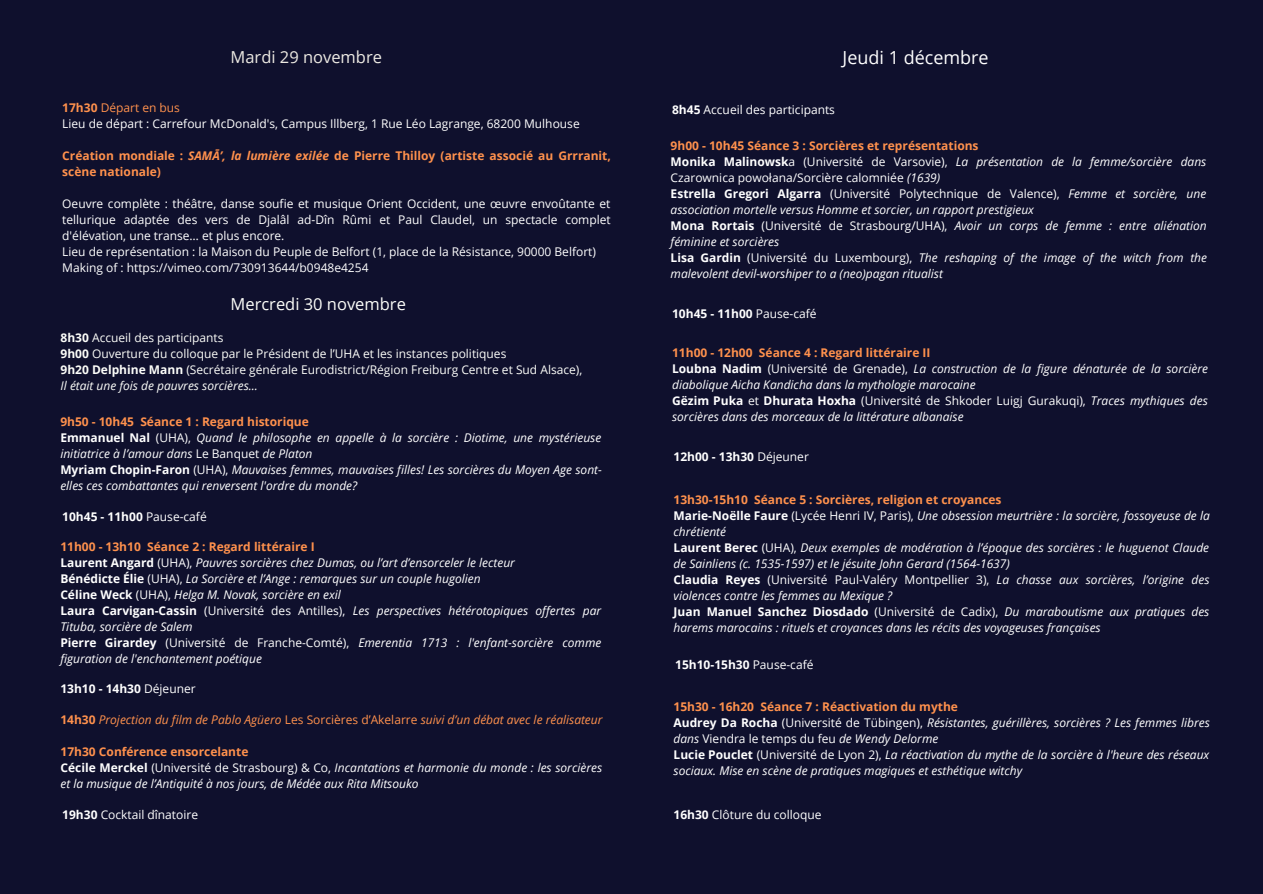
<style>
.page{position:relative;width:1263px;height:894px;background:#fff}
.page>*{position:absolute;margin:0;border:0;box-sizing:border-box;transform-origin:0 0}
.t1{font:18px "Open Sans";color:#fff}
.t2{font:16.5px "Open Sans";color:#fcfdf9}
.t3{font:16.5px "Open Sans";color:#edeae3}
.t4{font:italic 12px/16px "Open Sans";color:#fff}
.t5{font:12px/16px "Open Sans";color:#fff}
.t6{font:12px/16px "Open Sans";color:#fcfdf9}
.t7{font:700 12px "Open Sans";color:#fff}
.t8{font:700 12px/16px "Open Sans";color:#ff914d}
.t9{font:italic 12px "Open Sans";color:#ff914d}
.s1{font-weight:700;color:#ff914d}
.s2{color:#ff914d}
.s3{font-style:italic}
.s4{font-weight:700}
.s5{font-weight:700;font-style:normal;color:#ff914d}
.s6{font-weight:700;font-style:normal}
.s7{font-style:normal}
.s8{font-weight:400}
</style>
<div class="page">
<div style="left:0;top:0;width:1263px;height:893px;background:#0f102d"></div>
<h2 class="t3" style="left:231px;top:45px;width:153px">Mardi 29 novembre</h2>
<p class="t5" style="left:62px;top:99px;width:519px"><span class="s1">17h30</span> <span class="s2">Départ en bus<br></span>Lieu de départ : Carrefour McDonald's, Campus Illberg, 1 Rue Léo Lagrange, 68200 Mulhouse</p>
<p class="t8" style="left:62px;top:147px;width:550px">Création mondiale : <span class="s3">SAMĀ’, la lumière exilée</span> de Pierre Thilloy (artiste associé au Grrranit, scène nationale)</p>
<p class="t5" style="left:62px;top:195px;width:550px">Oeuvre complète : théâtre, danse soufie et musique Orient Occident, une œuvre envoûtante et tellurique adaptée des vers de Djalâl ad-Dîn Rûmi et Paul Claudel, un spectacle complet d'élévation, une transe… et plus encore.<br>Lieu de représentation : la Maison du Peuple de Belfort (1, place de la Résistance, 90000 Belfort)<br>Making of : https://vimeo.com/730913644/b0948e4254</p>
<h2 class="t2" style="left:231px;top:292px;width:177px">Mercredi 30 novembre</h2>
<p class="t6" style="left:61px;top:329px;width:523px"><span class="s4">8h30</span> Accueil des participants<br><span class="s4">9h00</span> Ouverture du colloque par le Président de l’UHA et les instances politiques<br><span class="s4">9h20 Delphine Mann</span> (Secrétaire générale Eurodistrict/Région Freiburg Centre et Sud Alsace), <span class="s3">Il était une fois de pauvres sorcières...</span></p>
<p class="t4" style="left:60px;top:413px;width:543px"><span class="s5">9h50 - 10h45 Séance 1 : Regard historique<br></span><span class="s6">Emmanuel Nal</span> <span class="s7">(UHA),</span> Quand le philosophe en appelle à la sorcière : Diotime, une mystérieuse initiatrice à l’amour dans <span class="s7">Le Banquet</span> de Platon<br><span class="s6">Myriam Chopin-Faron</span> <span class="s7">(UHA),</span> Mauvaises femmes, mauvaises filles! Les sorcières du Moyen Age sont&shy;elles ces combattantes qui renversent l'ordre du monde?</p>
<p class="t7" style="left:62px;top:508px;width:146px">10h45 - 11h00 <span class="s8">Pause-café</span></p>
<p class="t4" style="left:60px;top:537px;width:543px"><span class="s5">11h00 - 13h10 Séance 2 : Regard littéraire I<br></span><span class="s6">Laurent Angard</span> <span class="s7">(UHA),</span> Pauvres sorcières chez Dumas, ou l’art d’ensorceler le lecteur<br><span class="s6">Bénédicte Élie</span> <span class="s7">(UHA),</span> La Sorcière et l’Ange : remarques sur un couple hugolien<br><span class="s6">Céline Weck</span> <span class="s7">(UHA),</span> Helga M. Novak, sorcière en exil<br><span class="s6">Laura Carvigan-Cassin</span> <span class="s7">(Université des Antilles),</span> Les perspectives hétérotopiques offertes par Tituba, sorcière de Salem<br><span class="s6">Pierre Girardey</span> <span class="s7">(Université de Franche-Comté),</span> Emerentia 1713 : l'enfant-sorcière comme figuration de l'enchantement poétique</p>
<p class="t7" style="left:60px;top:680px;width:137px">13h10 - 14h30 <span class="s8">Déjeuner</span></p>
<p class="t9" style="left:60px;top:711px;width:544px"><span class="s6">14h30</span> Projection du film de Pablo Agüero <span class="s7">Les Sorcières d’Akelarre</span> suivi d’un débat avec le réalisateur</p>
<p class="t4" style="left:61px;top:743px;width:543px"><span class="s5">17h30 Conférence ensorcelante<br></span><span class="s6">Cécile Merckel</span> <span class="s7">(Université de Strasbourg) &amp; Co,</span> Incantations et harmonie du monde : les sorcières et la musique de l’Antiquité à nos jours, de Médée aux Rita Mitsouko</p>
<p class="t5" style="left:62px;top:806px;width:137px"><span class="s4">19h30</span> Cocktail dînatoire</p>
<h1 class="t1" style="left:843px;top:44px;width:148px">Jeudi 1 décembre</h1>
<p class="t5" style="left:672px;top:101px;width:164px"><span class="s4">8h45</span> Accueil des participants</p>
<p class="t4" style="left:671px;top:138px;width:538px"><span class="s5">9h00 - 10h45 Séance 3 : Sorcières et représentations<br></span><span class="s6">Monika Malinowsk</span><span class="s7">a (Université de Varsovie),</span> La présentation de la femme/sorcière dans <span class="s7">Czarownica powołana/Sorcière calomniée</span> (1639)<br><span class="s6">Estrella Gregori Algarra</span> <span class="s7">(Université Polytechnique de Valence),</span> Femme et sorcière, une association mortelle versus Homme et sorcier, un rapport prestigieux<br><span class="s6">Mona Rortais</span> <span class="s7">(Université de Strasbourg/UHA),</span> Avoir un corps de femme : entre aliénation féminine et sorcières<br><span class="s6">Lisa Gardin</span> <span class="s7">(Université du Luxembourg),</span> The reshaping of the image of the witch from the malevolent devil-worshiper to a (neo)pagan ritualist</p>
<p class="t7" style="left:672px;top:304px;width:146px">10h45 - 11h00 <span class="s8">Pause-café</span></p>
<p class="t4" style="left:672px;top:344px;width:537px"><span class="s5">11h00 - 12h00 Séance 4 : Regard littéraire II<br></span><span class="s6">Loubna Nadim</span> <span class="s7">(Université de Grenade),</span> La construction de la figure dénaturée de la sorcière diabolique Aicha Kandicha dans la mythologie marocaine<br><span class="s6">Gëzim Puka</span> <span class="s7">et</span> <span class="s6">Dhurata Hoxha</span> <span class="s7">(Université de Shkoder Luigj Gurakuqi),</span> Traces mythiques des sorcières dans des morceaux de la littérature albanaise</p>
<p class="t7" style="left:674px;top:447px;width:137px">12h00 - 13h30 <span class="s8">Déjeuner</span></p>
<p class="t4" style="left:674px;top:491px;width:538px"><span class="s5">13h30-15h10 Séance 5 : Sorcières, religion et croyances<br></span><span class="s6">Marie-Noëlle Faure</span> <span class="s7">(Lycée Henri IV, Paris),</span> Une obsession meurtrière : la sorcière, fossoyeuse de la chrétienté<br><span class="s6">Laurent Berec</span> <span class="s7">(UHA),</span> Deux exemples de modération à l’époque des sorcières : le huguenot Claude de Sainliens (c. 1535-1597) et le jésuite John Gerard (1564-1637)<br><span class="s6">Claudia Reyes</span> <span class="s7">(Université Paul-Valéry Montpellier 3),</span> La chasse aux sorcières, l’origine des violences contre les femmes au Mexique ?<br><span class="s6">Juan Manuel Sanchez Diosdado</span> <span class="s7">(Université de Cadix),</span> Du maraboutisme aux pratiques des harems marocains : rituels et croyances dans les récits des voyageuses françaises</p>
<p class="t7" style="left:675px;top:656px;width:140px">15h10-15h30 <span class="s8">Pause-café</span></p>
<p class="t4" style="left:674px;top:697px;width:538px"><span class="s5">15h30 - 16h20 Séance 7 : Réactivation du mythe<br></span><span class="s6">Audrey Da Rocha</span> <span class="s7">(Université de Tübingen),</span> Résistantes, guérillères, sorcières ? Les femmes libres dans <span class="s7">Viendra le temps du feu</span> de Wendy Delorme<br><span class="s6">Lucie Pouclet</span> <span class="s7">(Université de Lyon 2),</span> La réactivation du mythe de la sorcière à l'heure des réseaux sociaux. Mise en scène de pratiques magiques et esthétique witchy</p>
<p class="t5" style="left:674px;top:806px;width:150px"><span class="s4">16h30</span> Clôture du colloque</p>
</div>
